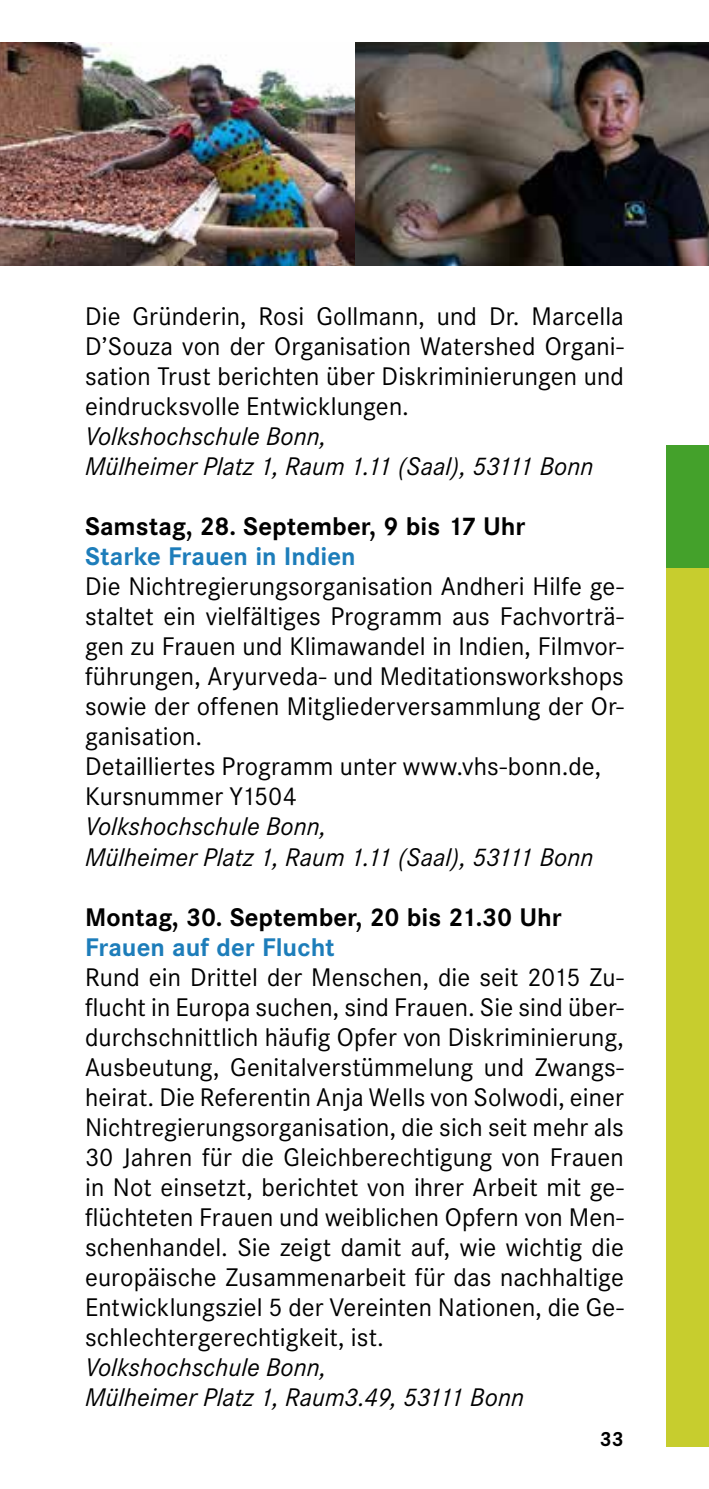
<style>
.page{position:relative;width:709px;height:1489px;background:#fff}
.page>*{position:absolute;margin:0;border:0;box-sizing:border-box;transform-origin:0 0}
.t1{font:25px/30px "Corporate SBQ";letter-spacing:.005em;color:#000;text-align:justify}
.t2{font:italic 25px/30px "Corporate SBQ";letter-spacing:.005em;color:#000}
.t3{font:700 25px "Corporate SBQ";color:#000}
.t4{font:700 25px "Corporate SBQ";color:#1d7dba}
.t5{font:700 20px "Corporate SBQ";color:#000}
</style>
<div class="page">
<div style="left:666px;top:445px;width:43px;height:1001px;background:#c7cd2e"></div>
<img style="left:0;top:43px;width:709px;height:222px">
<div style="left:666px;top:445px;width:43px;height:123px;background:#44a12b"></div>
<p class="t1" style="left:85px;top:302px;width:540px">Die Gründerin, Rosi Gollmann, und Dr. Marcella D’Souza von der Organisation Watershed Organi&shy;sation Trust berichten über Diskriminierungen und eindrucksvolle Entwicklungen.</p>
<p class="t2" style="left:85px;top:421px;width:510px">Volkshochschule Bonn,<br>Mülheimer Platz 1, Raum 1.11 (Saal), 53111 Bonn</p>
<p class="t3" style="left:85px;top:511px;width:442px">Samstag, 28. September, 9 bis 17 Uhr</p>
<p class="t4" style="left:85px;top:541px;width:272px">Starke Frauen in Indien</p>
<p class="t1" style="left:85px;top:572px;width:540px;text-align:left">Die Nichtregierungsorganisation Andheri Hilfe ge&shy;staltet ein vielfältiges Programm aus Fachvorträ&shy;gen zu Frauen und Klimawandel in Indien, Filmvor&shy;führungen, Aryurveda- und Meditationsworkshops sowie der offenen Mitgliederversammlung der Or&shy;ganisation.<br>Detailliertes Programm unter www.vhs-bonn.de, Kursnummer Y1504</p>
<p class="t2" style="left:85px;top:811px;width:510px">Volkshochschule Bonn,<br>Mülheimer Platz 1, Raum 1.11 (Saal), 53111 Bonn</p>
<p class="t3" style="left:85px;top:901px;width:478px">Montag, 30. September, 20 bis 21.30 Uhr</p>
<p class="t4" style="left:85px;top:931px;width:251px">Frauen auf der Flucht</p>
<p class="t1" style="left:85px;top:962px;width:540px">Rund ein Drittel der Menschen, die seit 2015 Zu&shy;flucht in Europa suchen, sind Frauen. Sie sind über&shy;durchschnittlich häufig Opfer von Diskriminierung, Ausbeutung, Genitalverstümmelung und Zwangs&shy;heirat. Die Referentin Anja Wells von Solwodi, einer Nichtregierungsorganisation, die sich seit mehr als 30 Jahren für die Gleichberechtigung von Frauen in Not einsetzt, berichtet von ihrer Arbeit mit ge&shy;flüchteten Frauen und weiblichen Opfern von Men&shy;schenhandel. Sie zeigt damit auf, wie wichtig die europäische Zusammenarbeit für das nachhaltige Entwicklungsziel 5 der Vereinten Nationen, die Ge&shy;schlechtergerechtigkeit, ist.</p>
<p class="t2" style="left:85px;top:1351px;width:440px">Volkshochschule Bonn,<br>Mülheimer Platz 1, Raum3.49, 53111 Bonn</p>
<p class="t5" style="left:600px;top:1426px;width:25px">33</p>
</div>
